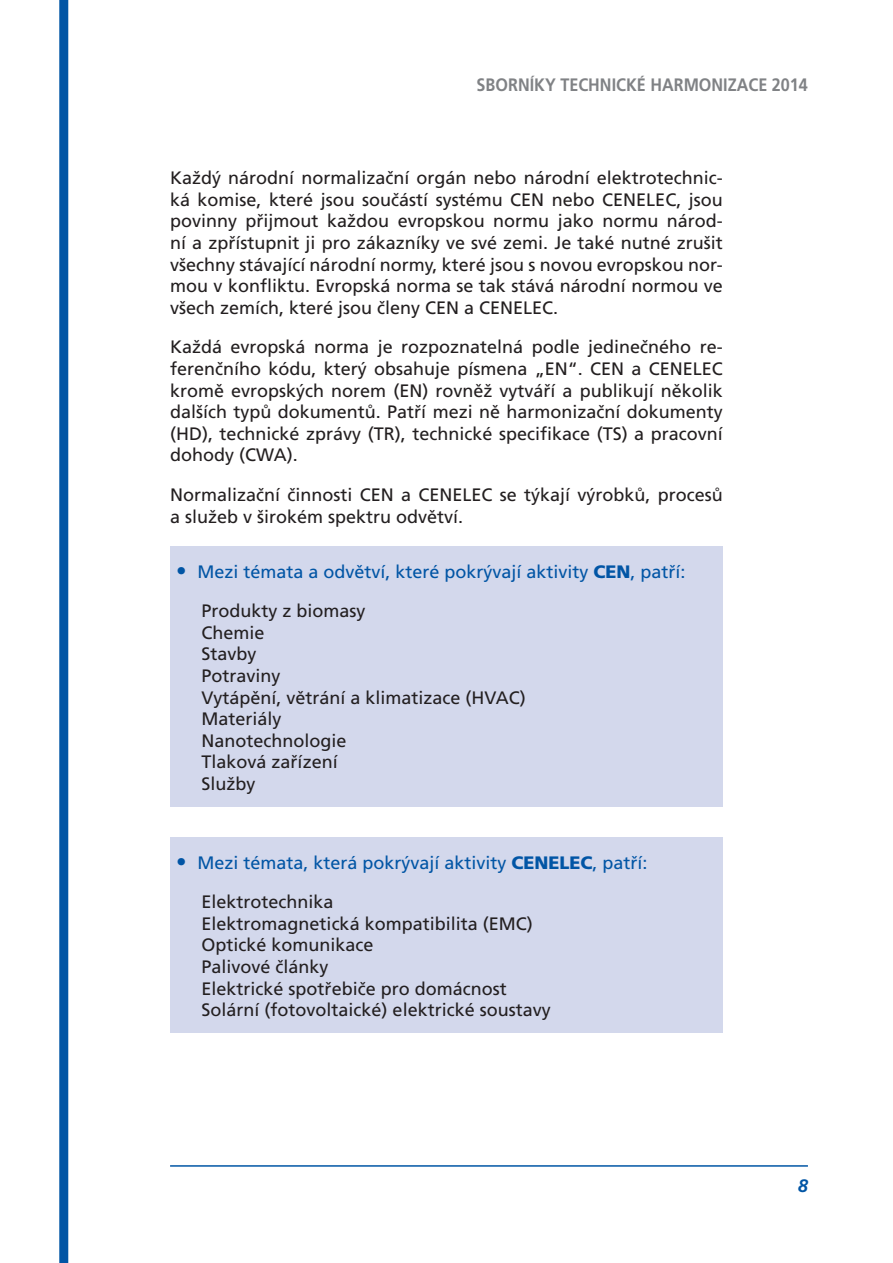
<style>
.page{position:relative;width:893px;height:1263px;background:#fff}
.page>*{position:absolute;margin:0;border:0;box-sizing:border-box;transform-origin:0 0}
.t1{font:18px/21.6px "Frutiger CE";color:#231f20}
.t2{font:18px/39.6px "Frutiger CE";color:#0155a5}
.t3{font:700 18px "Frutiger CE";color:#808285;scale:.9 1}
.t4{font:italic 700 18px "Frutiger CE";color:#0155a5}
.s1{font-weight:900;font-size:21px}
.s2{font-weight:900}
.s3{color:#231f20}
</style>
<div class="page">
<div style="left:59px;top:0;width:9px;height:1263px;background:#0155a5"></div>
<hr style="left:170px;top:1165px;width:638px;height:2px;background:#0155a5">
<div style="left:170px;top:546px;width:553px;height:261px;background:#d3d8ec"></div>
<div style="left:170px;top:838px;width:553px;height:195px;background:#d3d8ec"></div>
<p class="t3" style="left:477px;top:74px;width:370px">SBORNÍKY TECHNICKÉ HARMONIZACE 2014</p>
<p class="t1" style="left:170px;top:167px;width:554px">Každý národní normalizační orgán nebo národní elektrotechnic&shy;ká komise, které jsou součástí systému CEN nebo CENE</p>
<p class="t1" style="left:170px;top:189px;width:554px;text-align:justify;text-indent:476px">LEC, jsou povinny přijmout každou evropskou normu jako normu národ&shy;ní a zpřístupnit ji pro zákazníky ve své zemi. Je také nutné zrušit všechny stávající národní normy, které jsou s novou evropskou nor&shy;mou v konfliktu. Evropská norma se tak stává národní normou ve všech zemích, které jsou členy CEN a CENE</p>
<p class="t1" style="left:523px;top:297px;width:37px">LEC.</p>
<p class="t1" style="left:170px;top:336px;width:554px">Každá evropská norma je rozpoznatelná podle jedinečného re&shy;ferenčního kódu, který obsahuje písmena „EN “. CEN a CENE</p>
<p class="t1" style="left:170px;top:358px;width:554px;text-align:justify;text-indent:523px">LEC kromě evropských norem (EN) rovněž vytváří a publikují několik dalších typů dokumentů. Patří mezi ně harmonizační dokumenty (HD), technické zprávy (TR), technické specifikace (TS) a pracovní dohody (CWA).</p>
<p class="t1" style="left:170px;top:484px;width:271px">Normalizační činnosti CEN a CENE</p>
<p class="t1" style="left:170px;top:484px;width:554px;text-indent:292px">LEC se týkají výrobků, procesů a služeb v širokém spektru odvětví.</p>
<p class="t2" style="left:202px;top:551px;width:485px;text-indent:-26px"><span class="s1">•</span> Mezi témata a odvětví, které pokrývají aktivity <span class="s2">CEN</span>, patří:<br><span class="s3">Produkty z biomasy</span></p>
<p class="t1" style="left:202px;top:622px;width:326px">Chemie<br>Stavby<br>Potraviny<br>Vytápění, větrání a klimatizace (HVAC)<br>Materiály<br>Nanotechnologie<br>Tlaková zařízení<br>Služby</p>
<p class="t2" style="left:202px;top:842px;width:447px;text-indent:-26px"><span class="s1">•</span> Mezi témata, která pokrývají aktivity <span class="s2">CENELEC</span>, patří:<br><span class="s3">E lektrotechnika</span></p>
<p class="t1" style="left:202px;top:913px;width:351px">E lektromagnetická kompatibilita (E MC)<br>Optické komunikace<br>Palivové články<br>E lektrické spotřebiče pro domácnost<br>Solární (fotovoltaické) elektrické soustavy</p>
<p class="t4" style="left:798px;top:1175px;width:12px">8</p>
</div>
